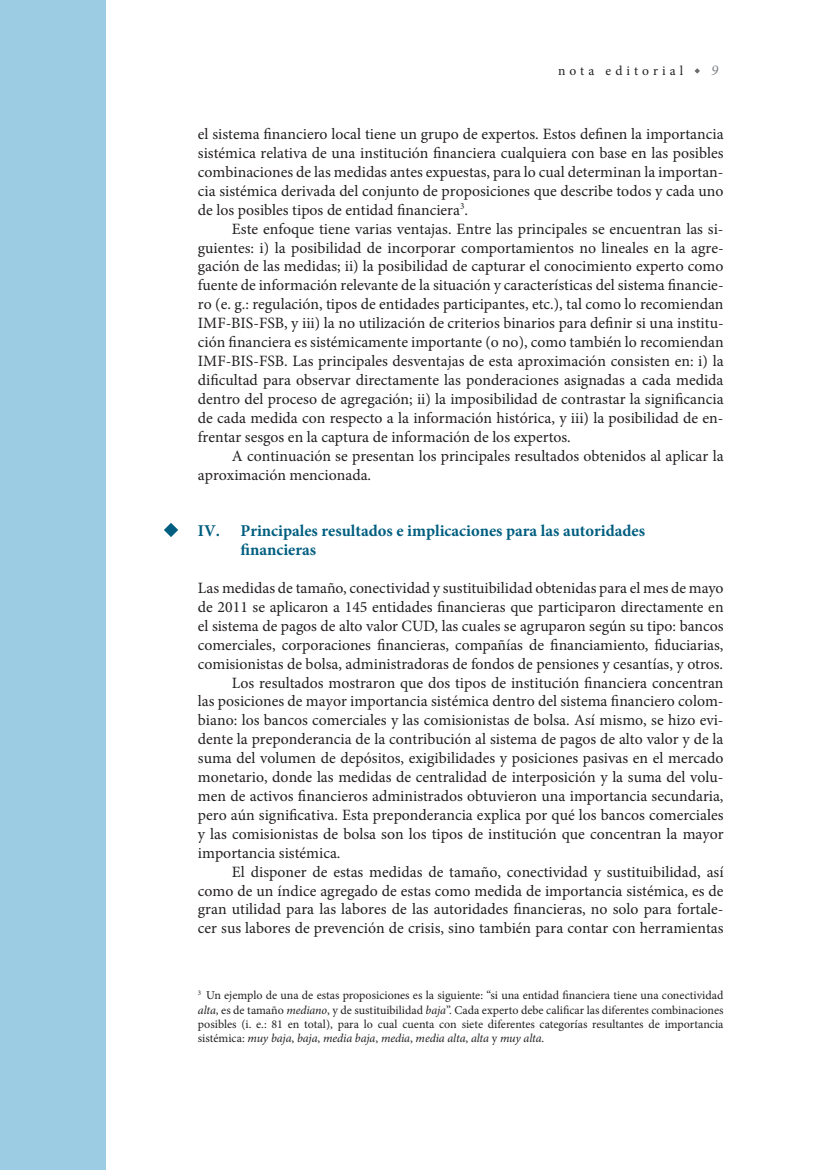
<style>
.page{position:relative;width:830px;height:1170px;background:#fff}
.page>*{position:absolute;margin:0;border:0;box-sizing:border-box;transform-origin:0 0}
.t1{font:700 16.5px/18.9px "Minion Pro";color:#005e80}
.t2{font:15.75px/18.9px "Minion Pro";color:#231f20;text-align:justify}
.t3{font:italic 15px "Minion Pro";color:#808285}
.t4{font:13.5px "Minion Pro";letter-spacing:.3em;color:#231f20}
.t5{font:12px/14.4px "Minion Pro";color:#231f20;text-align:justify}
.s1{font-style:italic}
</style>
<div class="page">
<svg style="left:694px;top:68px;width:5px;height:6px"></svg>
<div style="left:0;top:0;width:106px;height:1169px;background:#9bcce3"></div>
<svg style="left:164px;top:523px;width:14px;height:14px"></svg>
<p class="t4" style="left:557px;top:61px;width:127px">nota editorial</p>
<p class="t3" style="left:710px;top:60px;width:9px">9</p>
<p class="t2" style="left:198px;top:125px;width:527px">el sistema financiero local tiene un grupo de expertos. Estos definen la importancia sistémica relativa de una institución financiera cualquiera con base en las posibles combinaciones de las medidas antes expuestas, para lo cual determinan la importan&shy;cia sistémica derivada del conjunto de proposiciones que describe todos y cada uno de los posibles tipos de entidad financiera<sup>3</sup>.</p>
<p class="t2" style="left:198px;top:219px;width:527px;text-indent:34px">Este enfoque tiene varias ventajas. Entre las principales se encuentran las si&shy;guientes: i) la posibilidad de incorporar comportamientos no lineales en la agre&shy;gación de las medidas; ii) la posibilidad de capturar el conocimiento experto como fuente de información relevante de la situación y características del sistema financie&shy;ro (e. g.: regulación, tipos de entidades participantes, etc.), tal como lo recomiendan IMF-BIS-FSB, y iii) la no utilización de criterios binarios para definir si una institu&shy;ción financiera es sistémicamente importante (o no), como también lo recomiendan IMF-BIS-FSB. Las principales desventajas de esta aproximación consisten en: i) la dificultad para observar directamente las ponderaciones asignadas a cada medida dentro del proceso de agregación; ii) la imposibilidad de contrastar la significancia de cada medida con respecto a la información histórica, y iii) la posibilidad de en&shy;frentar sesgos en la captura de información de los expertos.</p>
<p class="t2" style="left:198px;top:446px;width:527px;text-indent:34px">A continuación se presentan los principales resultados obtenidos al aplicar la aproximación mencionada.</p>
<p class="t1" style="left:240px;top:521px;width:406px;text-indent:-43px">IV. Principales resultados e implicaciones para las autoridades financieras</p>
<p class="t2" style="left:198px;top:578px;width:527px">Las medidas de tamaño, conectividad y sustituibilidad obtenidas para el mes de mayo</p>
<p class="t2" style="left:198px;top:597px;width:527px">de 2011 se aplicaron a 145 entidades financieras que participaron directamente en</p>
<p class="t2" style="left:198px;top:616px;width:527px">el sistema de pagos de alto valor CUD, las cuales se agruparon según su tipo: bancos</p>
<p class="t2" style="left:198px;top:635px;width:527px">comerciales, corporaciones financieras, compañías de financiamiento, fiduciarias,</p>
<p class="t2" style="left:198px;top:654px;width:526px">comisionistas de bolsa, administradoras de fondos de pensiones y cesantías, y otros.</p>
<p class="t2" style="left:232px;top:673px;width:493px">Los resultados mostraron que dos tipos de institución financiera concentran</p>
<p class="t2" style="left:198px;top:692px;width:527px">las posiciones de mayor importancia sistémica dentro del sistema financiero colom-</p>
<p class="t2" style="left:198px;top:711px;width:527px">biano: los bancos comerciales y las comisionistas de bolsa. Así mismo, se hizo evi-</p>
<p class="t2" style="left:198px;top:729px;width:527px">dente la preponderancia de la contribución al sistema de pagos de alto valor y de la</p>
<p class="t2" style="left:198px;top:748px;width:527px">suma del volumen de depósitos, exigibilidades y posiciones pasivas en el mercado</p>
<p class="t2" style="left:198px;top:767px;width:527px">monetario, donde las medidas de centralidad de interposición y la suma del volu-</p>
<p class="t2" style="left:198px;top:786px;width:527px">men de activos financieros administrados obtuvieron una importancia secundaria,</p>
<p class="t2" style="left:198px;top:805px;width:527px">pero aún significativa. Esta preponderancia explica por qué los bancos comerciales</p>
<p class="t2" style="left:198px;top:824px;width:527px">y las comisionistas de bolsa son los tipos de institución que concentran la mayor</p>
<p class="t2" style="left:198px;top:843px;width:144px">importancia sistémica.</p>
<p class="t2" style="left:232px;top:862px;width:493px">El disponer de estas medidas de tamaño, conectividad y sustituibilidad, así</p>
<p class="t2" style="left:198px;top:881px;width:527px">como de un índice agregado de estas como medida de importancia sistémica, es de</p>
<p class="t2" style="left:198px;top:900px;width:527px">gran utilidad para las labores de las autoridades financieras, no solo para fortale-</p>
<p class="t2" style="left:198px;top:918px;width:527px">cer sus labores de prevención de crisis, sino también para contar con herramientas</p>
<p class="t5" style="left:198px;top:988px;width:527px"><sup>3</sup> Un ejemplo de una de estas proposiciones es la siguiente: “si una entidad financiera tiene una conectividad <span class="s1">alta</span>, es de tamaño <span class="s1">mediano</span>, y de sustituibilidad <span class="s1">baja</span>”. Cada experto debe calificar las diferentes combinaciones posibles (i. e.: 81 en total), para lo cual cuenta con siete diferentes categorías resultantes de importancia sistémica: <span class="s1">muy baja</span>, <span class="s1">baja</span>, <span class="s1">media baja</span>, <span class="s1">media</span>, <span class="s1">media alta</span>, <span class="s1">alta</span> y <span class="s1">muy alta</span>.</p>
</div>
